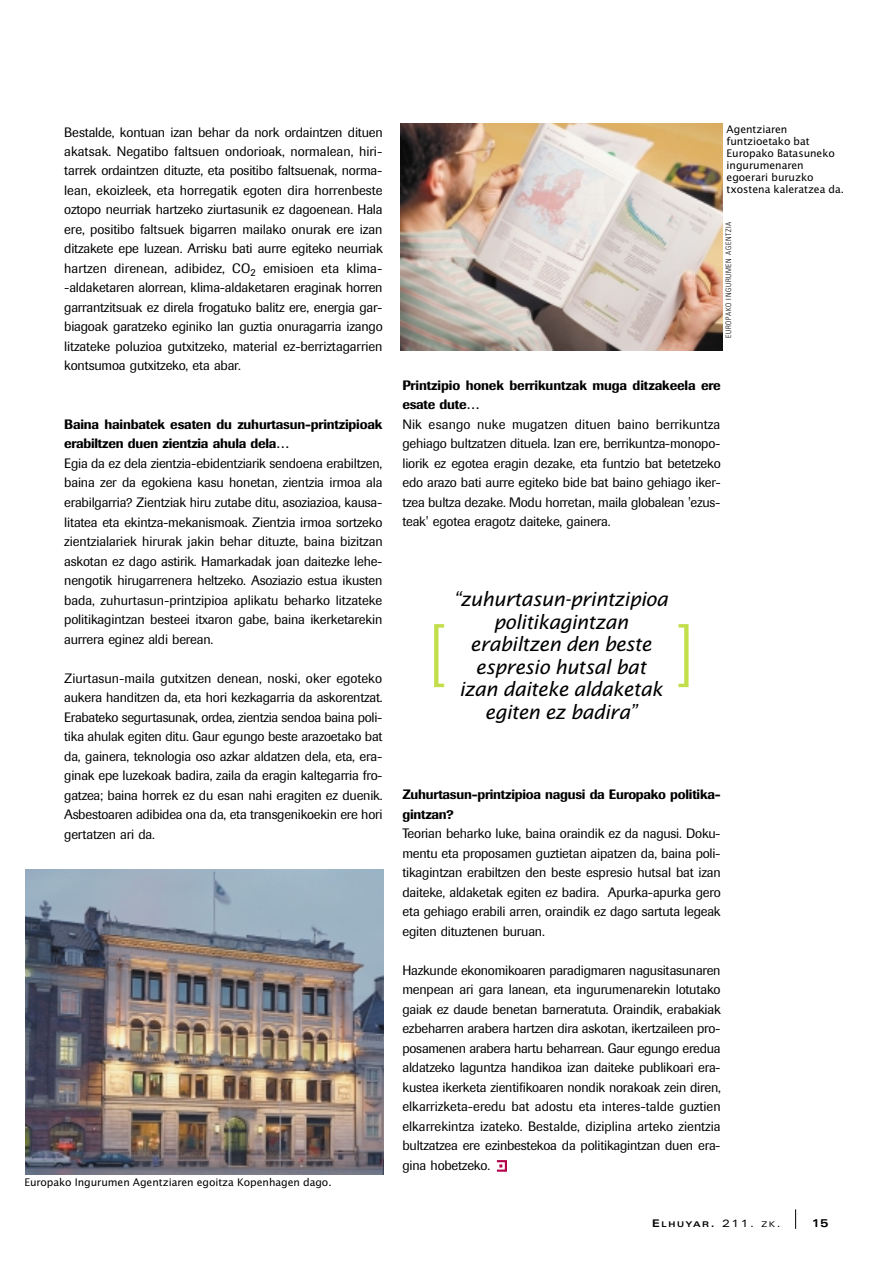
<style>
.page{position:relative;width:893px;height:1263px;background:#fff}
.page>*{position:absolute;margin:0;border:0;box-sizing:border-box;transform-origin:0 0}
.t1{font:300 condensed 72px "Univers";color:#c2de48}
.t2{font:italic 19.5px/22.5px "Lucida Sans";letter-spacing:-.025em;color:#000;text-align:center}
.t3{font:13.5px/19.5px "Imago";letter-spacing:-.015em;color:#000;text-align:justify}
.t4{font:500 13.5px/19.5px "Imago";letter-spacing:-.02em;color:#000}
.t5{font:700 expanded 11.25px "Univers";color:#000}
.t6{font:10.5px/12px "Lucida Sans";letter-spacing:-.005em;color:#000}
.t7{font:700 expanded 7.8px "Univers";letter-spacing:.2em;color:#000}
.t8{font:300 condensed 7.5px "Univers";letter-spacing:.09em;color:#000}
.s1{font-size:10.5px}
.s2{font-weight:400;font-size:10.5px}
.s3{font-weight:400}
</style>
<div class="page">
<svg style="left:795px;top:1209px;width:1px;height:20px"></svg>
<div style="left:496px;top:1160px;width:11px;height:12px;border:2px solid #b3004a"></div>
<svg style="left:499px;top:1164px;width:3px;height:4px"></svg>
<img style="left:26px;top:870px;width:358px;height:304px">
<img style="left:401px;top:123px;width:321px;height:228px">
<p class="t3" style="left:64px;top:123px;width:320px">Bestalde, kontuan izan behar da nork ordaintzen dituen akatsak. Negatibo faltsuen ondorioak, normalean, hiri&shy;tarrek ordaintzen dituzte, eta positibo faltsuenak, norma&shy;lean, ekoizleek, eta horregatik egoten dira horrenbeste oztopo neurriak hartzeko ziurtasunik ez dagoenean. Hala ere, positibo faltsuek bigarren mailako onurak ere izan ditzakete epe luzean. Arrisku bati aurre egiteko neurriak hartzen direnean, adibidez, CO<sub>2</sub> emisioen eta klima--aldaketaren alorrean, klima-aldaketaren eraginak horren garrantzitsuak ez direla frogatuko balitz ere, energia gar&shy;biagoak garatzeko eginiko lan guztia onuragarria izango litzateke poluzioa gutxitzeko, material ez-berriztagarrien kontsumoa gutxitzeko, eta abar.</p>
<p class="t4" style="left:64px;top:416px;width:319px">Baina hainbatek esaten du zuhurtasun-printzipioak erabiltzen duen zientzia ahula dela…</p>
<p class="t3" style="left:64px;top:455px;width:320px">Egia da ez dela zientzia-ebidentziarik sendoena erabiltzen, baina zer da egokiena kasu honetan, zientzia irmoa ala erabilgarria? Zientziak hiru zutabe ditu, asoziazioa, kausa&shy;litatea eta ekintza-mekanismoak. Zientzia irmoa sortzeko zientzialariek hirurak jakin behar dituzte, baina bizitzan askotan ez dago astirik. Hamarkadak joan daitezke lehe&shy;nengotik hirugarrenera heltzeko. Asoziazio estua ikusten bada, zuhurtasun-printzipioa aplikatu beharko litzateke politikagintzan besteei itxaron gabe, baina ikerketarekin aurrera eginez aldi berean.</p>
<p class="t3" style="left:64px;top:669px;width:320px">Ziurtasun-maila gutxitzen denean, noski, oker egoteko aukera handitzen da, eta hori kezkagarria da askorentzat.<br>Erabateko segurtasunak, ordea, zientzia sendoa baina poli&shy;tika ahulak egiten ditu. Gaur egungo beste arazoetako bat da, gainera, teknologia oso azkar aldatzen dela, eta, era&shy;ginak epe luzekoak badira, zaila da eragin kaltegarria fro&shy;gatzea; baina horrek ez du esan nahi eragiten ez duenik.<br>Asbestoaren adibidea ona da, eta transgenikoekin ere hori gertatzen ari da.</p>
<p class="t6" style="left:24px;top:1177px;width:309px">Europako Ingurumen Agentziaren egoitza Kopenhagen dago.</p>
<p class="t6" style="left:726px;top:124px;width:119px">Agentziaren funtzioetako bat<br>Europako Batasuneko ingurumenaren egoerari buruzko txostena kaleratzea da.</p>
<p class="t8" style="left:726px;top:338px;width:118px;rotate:-90deg">EUROPAKO INGURUMEN AGENTZIA</p>
<p class="t4" style="left:402px;top:377px;width:320px">Printzipio honek berrikuntzak muga ditzakeela ere esate dute…</p>
<p class="t3" style="left:402px;top:416px;width:320px">Nik esango nuke mugatzen dituen baino berrikuntza gehiago bultzatzen dituela. Izan ere, berrikuntza-monopo&shy;liorik ez egotea eragin dezake, eta funtzio bat betetzeko edo arazo bati aurre egiteko bide bat baino gehiago iker&shy;tzea bultza dezake. Modu horretan, maila globalean 'ezus&shy;teak' egotea eragotz daiteke, gainera.</p>
<h2 class="t2" style="left:454px;top:590px;width:216px">“zuhurtasun-printzipioa politikagintzan erabiltzen den beste espresio hutsal bat<br>izan daiteke aldaketak egiten ez badira”</h2>
<h1 class="t1" style="left:430px;top:626px;width:17px">[</h1>
<h1 class="t1" style="left:676px;top:626px;width:17px">]</h1>
<p class="t4" style="left:402px;top:786px;width:320px">Zuhurtasun-printzipioa nagusi da Europako politika&shy;gintzan?</p>
<p class="t3" style="left:402px;top:825px;width:320px">Teorian beharko luke, baina oraindik ez da nagusi. Doku&shy;mentu eta proposamen guztietan aipatzen da, baina poli&shy;tikagintzan erabiltzen den beste espresio hutsal bat izan daiteke, aldaketak egiten ez badira. Apurka-apurka gero eta gehiago erabili arren, oraindik ez dago sartuta legeak egiten dituztenen buruan.</p>
<p class="t3" style="left:402px;top:962px;width:320px">Hazkunde ekonomikoaren paradigmaren nagusitasunaren menpean ari gara lanean, eta ingurumenarekin lotutako gaiak ez daude benetan barneratuta. Oraindik, erabakiak ezbeharren arabera hartzen dira askotan, ikertzaileen pro&shy;posamenen arabera hartu beharrean. Gaur egungo eredua aldatzeko laguntza handikoa izan daiteke publikoari era&shy;kustea ikerketa zientifikoaren nondik norakoak zein diren, elkarrizketa-eredu bat adostu eta interes-talde guztien elkarrekintza izateko. Bestalde, diziplina arteko zientzia bultzatzea ere ezinbestekoa da politikagintzan duen era&shy;gina hobetzeko.</p>
<p class="t7" style="left:652px;top:1221px;width:130px"><span class="s1">E</span>LHUYAR<span class="s1">.</span> <span class="s2">211.</span> <span class="s3">ZK</span><span class="s2">.</span></p>
<p class="t5" style="left:811px;top:1219px;width:18px">15</p>
</div>
